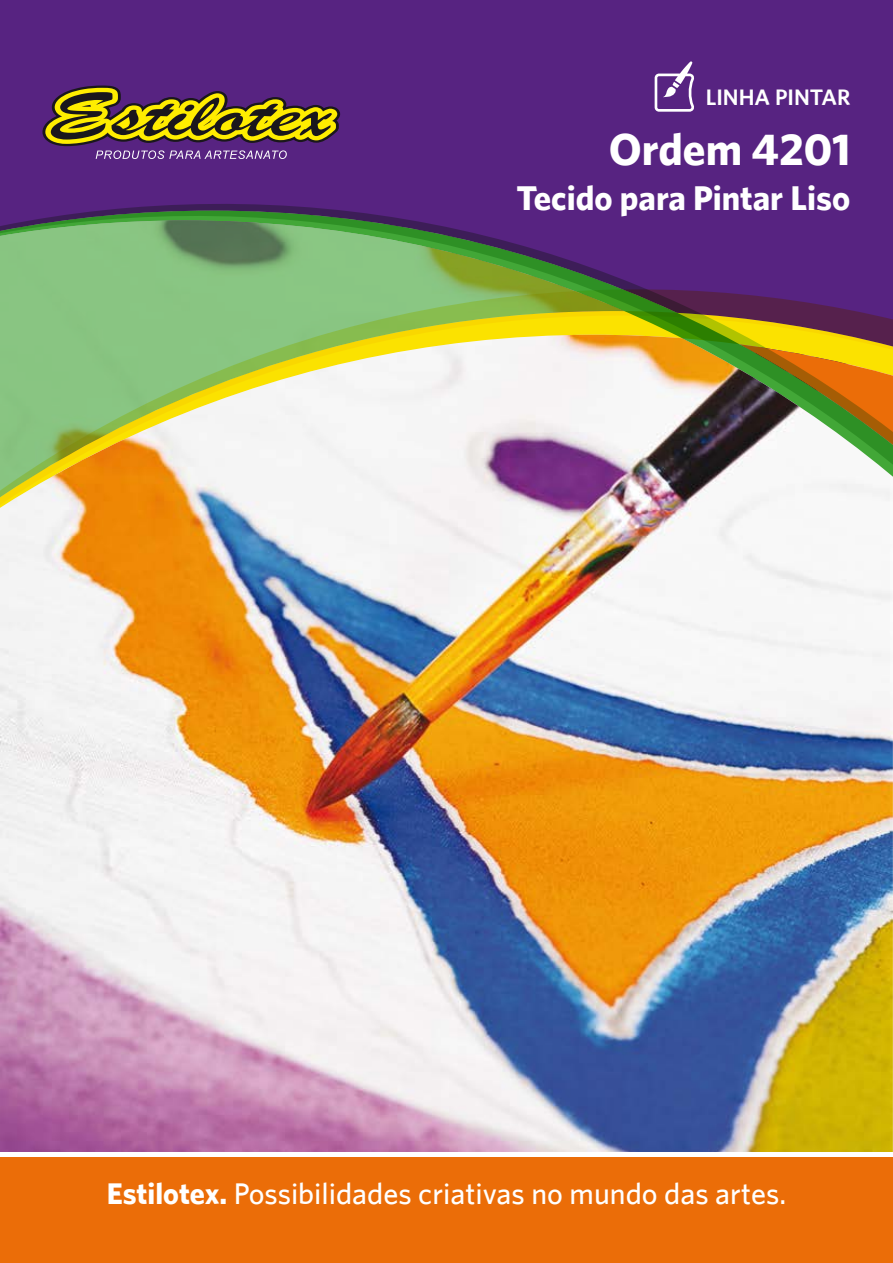
<style>
.page{position:relative;width:893px;height:1263px;background:#fff}
.page>*{position:absolute;margin:0;border:0;box-sizing:border-box;transform-origin:0 0}
.t1{font:700 45px "Whitney";color:#fff}
.t2{font:700 34.5px "Whitney";color:#fff}
.t3{font:500 30px "Whitney";color:#fff}
.t4{font:600 22.5px "Whitney";color:#fff}
.s1{font-weight:700}
</style>
<div class="page">
<div style="left:0;top:0;width:893px;height:204px;background:#572381"></div>
<svg style="left:42px;top:86px;width:298px;height:73px;background:#7a5e43"></svg>
<svg style="left:0;top:204px;width:893px;height:85px;background:#626771"></svg>
<img style="left:0;top:289px;width:893px;height:974px">
<svg style="left:655px;top:61px;width:39px;height:51px"></svg>
<p class="t4" style="left:706px;top:83px;width:146px">LINHA PINTAR</p>
<h1 class="t1" style="left:609px;top:122px;width:243px">Ordem 4201</h1>
<p class="t2" style="left:517px;top:177px;width:335px">Tecido para Pintar Liso</p>
<p class="t3" style="left:107px;top:1176px;width:681px"><span class="s1">Estilotex.</span> Possibilidades criativas no mundo das artes.</p>
</div>
